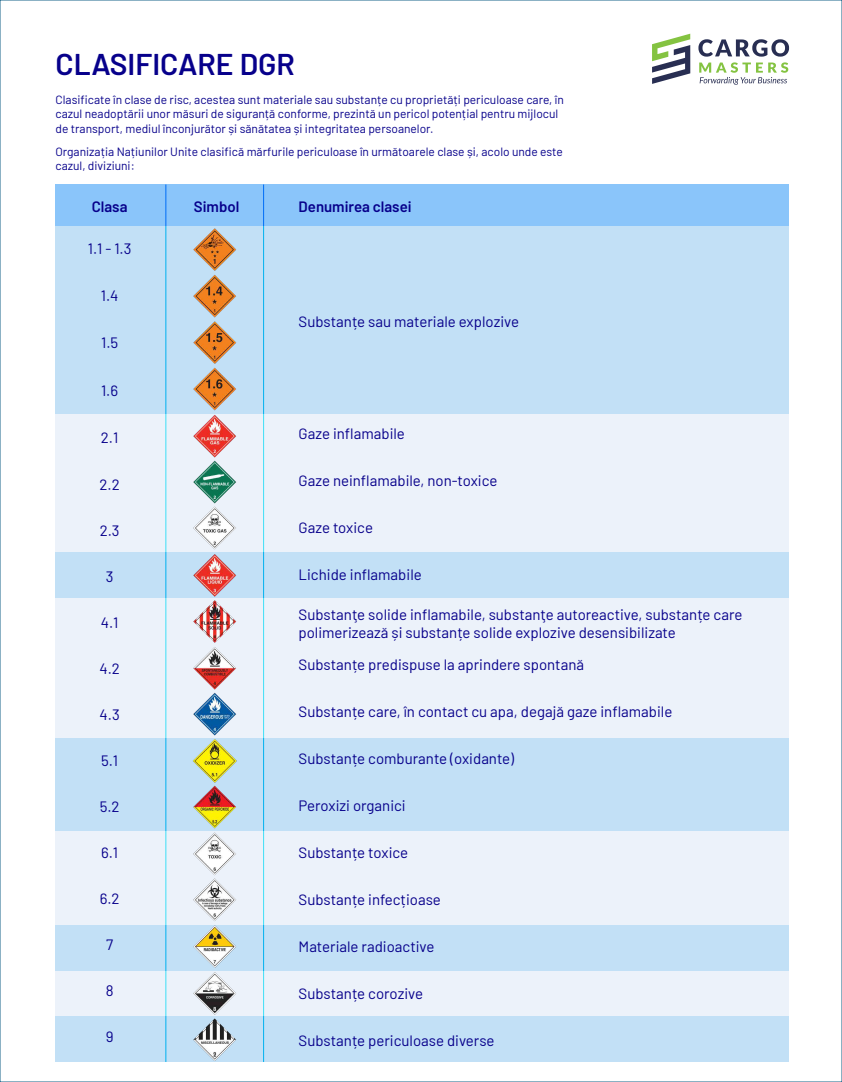
<style>
.page{position:relative;width:842px;height:1082px;background:#fff}
.page>*{position:absolute;margin:0;border:0;box-sizing:border-box;transform-origin:0 0}
.t1{font:600 30px "Barlow";color:#07008b}
.t2{font:15px/18px "Barlow";color:#07008b}
.t3{font:600 15px "Barlow";color:#07008b}
.t4{font:12px/14.4px "Barlow";color:#07008b}
</style>
<div class="page">
<div style="left:56px;top:226px;width:733px;height:188px;background:#c2e0f6"></div>
<div style="left:56px;top:551px;width:733px;height:47px;background:#c2e0f6"></div>
<div style="left:56px;top:924px;width:733px;height:47px;background:#c2e0f6"></div>
<div style="left:56px;top:971px;width:733px;height:45px;background:#ecf2fa"></div>
<div style="left:56px;top:1016px;width:733px;height:46px;background:#c2e0f6"></div>
<div style="left:56px;top:737px;width:733px;height:94px;background:#c2e0f6"></div>
<div style="left:56px;top:414px;width:733px;height:137px;background:#ecf2fa"></div>
<div style="left:56px;top:184px;width:733px;height:42px;background:#8ac5fa"></div>
<div style="left:56px;top:598px;width:733px;height:139px;background:#ecf2fa"></div>
<div style="left:56px;top:831px;width:733px;height:93px;background:#ecf2fa"></div>
<img style="left:184px;top:228px;width:64px;height:833px">
<svg style="left:652px;top:34px;width:38px;height:50px"></svg>
<svg style="left:698px;top:39px;width:91px;height:46px"></svg>
<hr style="left:165px;top:184px;width:1px;height:878px;background:#19658a">
<hr style="left:263px;top:184px;width:1px;height:878px;background:#19658a">
<h1 class="t1" style="left:56px;top:42px;width:241px">CLASIFICARE DGR</h1>
<p class="t4" style="left:56px;top:91px;width:510px">Clasificate în clase de risc, acestea sunt materiale sau substanțe cu proprietăți periculoase care, în cazul neadoptării unor măsuri de siguranță conforme, prezintă un pericol potențial pentru mijlocul de transport, mediul înconjurător și sănătatea și integritatea persoanelor.</p>
<p class="t4" style="left:56px;top:144px;width:509px">Organizația Națiunilor Unite clasifică mărfurile periculoase în următoarele clase și, acolo unde este cazul, diviziuni:</p>
<p class="t3" style="left:92px;top:195px;width:37px">Clasa</p>
<p class="t3" style="left:194px;top:195px;width:47px">Simbol</p>
<p class="t2" style="left:88px;top:239px;width:45px">1.1 - 1.3</p>
<p class="t2" style="left:101px;top:286px;width:19px">1.4</p>
<p class="t2" style="left:101px;top:333px;width:19px">1.5</p>
<p class="t2" style="left:101px;top:380px;width:19px">1.6</p>
<p class="t2" style="left:101px;top:427px;width:19px">2.1</p>
<p class="t2" style="left:100px;top:474px;width:22px">2.2</p>
<p class="t2" style="left:100px;top:520px;width:21px">2.3</p>
<p class="t2" style="left:106px;top:566px;width:9px">3</p>
<p class="t2" style="left:101px;top:612px;width:19px">4.1</p>
<p class="t2" style="left:99px;top:658px;width:22px">4.2</p>
<p class="t2" style="left:100px;top:704px;width:22px">4.3</p>
<p class="t2" style="left:101px;top:750px;width:19px">5.1</p>
<p class="t2" style="left:100px;top:796px;width:21px">5.2</p>
<p class="t2" style="left:101px;top:842px;width:19px">6.1</p>
<p class="t2" style="left:100px;top:888px;width:21px">6.2</p>
<p class="t2" style="left:106px;top:934px;width:9px">7</p>
<p class="t2" style="left:106px;top:980px;width:9px">8</p>
<p class="t2" style="left:106px;top:1026px;width:9px">9</p>
<p class="t3" style="left:299px;top:195px;width:114px">Denumirea clasei</p>
<p class="t2" style="left:299px;top:311px;width:222px">Substanțe sau materiale explozive</p>
<p class="t2" style="left:299px;top:423px;width:108px">Gaze inflamabile</p>
<p class="t2" style="left:299px;top:470px;width:200px">Gaze neinflamabile, non-toxice</p>
<p class="t2" style="left:299px;top:517px;width:76px">Gaze toxice</p>
<p class="t2" style="left:299px;top:564px;width:125px">Lichide inflamabile</p>
<p class="t2" style="left:299px;top:604px;width:445px">Substanţe solide inflamabile, substanţe autoreactive, substanțe care polimerizează și substanțe solide explozive desensibilizate</p>
<p class="t2" style="left:299px;top:654px;width:287px">Substanțe predispuse la aprindere spontană</p>
<p class="t2" style="left:299px;top:701px;width:375px">Substanțe care, în contact cu apa, degajă gaze inflamabile</p>
<p class="t2" style="left:299px;top:748px;width:217px">Substanțe comburante (oxidante)</p>
<p class="t2" style="left:299px;top:795px;width:109px">Peroxizi organici</p>
<p class="t2" style="left:299px;top:842px;width:111px">Substanțe toxice</p>
<p class="t2" style="left:299px;top:889px;width:144px">Substanțe infecțioase</p>
<p class="t2" style="left:299px;top:936px;width:137px">Materiale radioactive</p>
<p class="t2" style="left:299px;top:983px;width:126px">Substanțe corozive</p>
<p class="t2" style="left:299px;top:1030px;width:197px">Substanțe periculoase diverse</p>
</div>
